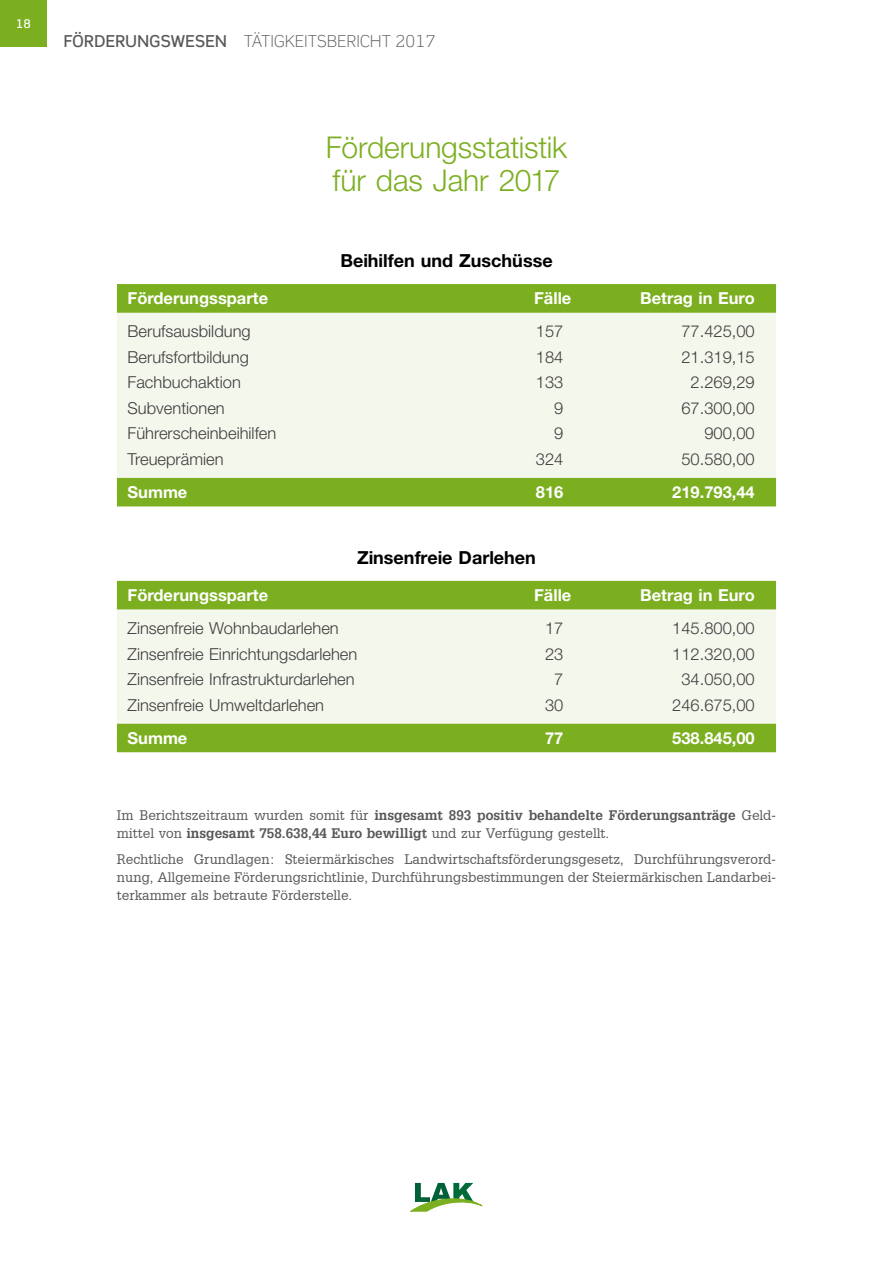
<style>
.page{position:relative;width:893px;height:1263px;background:#fff}
.page>*{position:absolute;margin:0;border:0;box-sizing:border-box;transform-origin:0 0}
.Titel_20{font:300 30px/33px "Helvetica Neue LT Std";letter-spacing:-.005em;color:#7baf1f}
.Zwitit_Text{font:700 18px "Helvetica Neue LT Std";color:#000}
.Tabellentext_mg{font:300 16.5px "Helvetica Neue LT Std";color:#3e3d40}
.Tabellentext_fett{font:700 16.5px "Helvetica Neue LT Std";color:#fff}
.t1{font:300 16.5px "Scene Pro";letter-spacing:.02em;color:#58585a}
.Tabellentext_mg-2{font:700 16.5px "Helvetica Neue LT Std";color:#fff}
.t2{font:13.5px/18px "Glypha LT";color:#58585a;text-align:justify}
.t3{font:700 13.5px/18px "Glypha LT";color:#58585a}
.t4{font:500 12px "Scene Pro";color:#fff}
.s1{font-weight:500}
.s2{font-weight:400}
</style>
<div class="page">
<div style="left:117px;top:284px;width:659px;height:222px;background:#7baf1f"></div>
<div style="left:117px;top:313px;width:659px;height:165px;background:#f4f7ec"></div>
<div style="left:117px;top:581px;width:659px;height:171px;background:#7baf1f"></div>
<div style="left:117px;top:610px;width:659px;height:113px;background:#f4f7ec"></div>
<div style="left:0;top:0;width:47px;height:47px;background:#7baf1f"></div>
<svg style="left:411px;top:1183px;width:72px;height:28px"></svg>
<p class="t4" style="left:16px;top:16px;width:16px">18</p>
<p class="t1" style="left:64px;top:31px;width:373px"><span class="s1">FÖRDERUNGSWESEN</span> TÄTIGKEITSBERICHT 2017</p>
<p class="Titel_20" style="left:326px;top:130px;width:243px">Förderungsstatistik für das Jahr 2017</p>
<p class="Zwitit_Text" style="left:340px;top:250px;width:214px">Beihilfen und Zuschüsse</p>
<p class="Tabellentext_fett" style="left:128px;top:288px;width:142px">Förderungssparte</p>
<p class="Tabellentext_fett" style="left:534px;top:288px;width:39px">Fälle</p>
<p class="Tabellentext_fett" style="left:640px;top:288px;width:116px">Betrag in Euro</p>
<p class="Tabellentext_mg" style="left:128px;top:321px;width:125px">Berufsausbildung</p>
<p class="Tabellentext_mg" style="left:128px;top:347px;width:123px">Berufsfortbildung</p>
<p class="Tabellentext_mg" style="left:128px;top:372px;width:115px">Fachbuchaktion</p>
<p class="Tabellentext_mg" style="left:128px;top:398px;width:99px">Subventionen</p>
<p class="Tabellentext_mg" style="left:128px;top:423px;width:150px">Führerscheinbeihilfen</p>
<p class="Tabellentext_mg" style="left:128px;top:449px;width:97px">Treueprämien</p>
<p class="Tabellentext_mg" style="left:681px;top:321px;width:75px">77.425,00</p>
<p class="Tabellentext_mg" style="left:681px;top:347px;width:75px">21.319,15</p>
<p class="Tabellentext_mg" style="left:691px;top:372px;width:66px">2.269,29</p>
<p class="Tabellentext_mg" style="left:681px;top:398px;width:75px">67.300,00</p>
<p class="Tabellentext_mg" style="left:704px;top:423px;width:52px">900,00</p>
<p class="Tabellentext_mg" style="left:681px;top:449px;width:75px">50.580,00</p>
<p class="Tabellentext_mg" style="left:536px;top:321px;width:29px">157</p>
<p class="Tabellentext_mg" style="left:536px;top:347px;width:29px">184</p>
<p class="Tabellentext_mg" style="left:536px;top:372px;width:29px">133</p>
<p class="Tabellentext_mg" style="left:554px;top:398px;width:11px">9</p>
<p class="Tabellentext_mg" style="left:554px;top:423px;width:11px">9</p>
<p class="Tabellentext_mg" style="left:536px;top:449px;width:29px">324</p>
<p class="Tabellentext_mg-2" style="left:128px;top:482px;width:61px">Summe</p>
<p class="Tabellentext_mg-2" style="left:536px;top:482px;width:29px">816</p>
<p class="Tabellentext_mg-2" style="left:672px;top:482px;width:84px">219.793,44</p>
<p class="Zwitit_Text" style="left:357px;top:546px;width:180px">Zinsenfreie Darlehen</p>
<p class="Tabellentext_fett" style="left:128px;top:585px;width:142px">Förderungssparte</p>
<p class="Tabellentext_fett" style="left:534px;top:585px;width:39px">Fälle</p>
<p class="Tabellentext_fett" style="left:640px;top:585px;width:116px">Betrag in Euro</p>
<p class="Tabellentext_mg" style="left:128px;top:618px;width:213px">Zinsenfreie Wohnbaudarlehen</p>
<p class="Tabellentext_mg" style="left:128px;top:644px;width:231px">Zinsenfreie Einrichtungsdarlehen</p>
<p class="Tabellentext_mg" style="left:128px;top:669px;width:229px">Zinsenfreie Infrastrukturdarlehen</p>
<p class="Tabellentext_mg" style="left:128px;top:695px;width:198px">Zinsenfreie Umweltdarlehen</p>
<p class="Tabellentext_mg" style="left:672px;top:618px;width:84px">145.800,00</p>
<p class="Tabellentext_mg" style="left:672px;top:644px;width:84px">112.320,00</p>
<p class="Tabellentext_mg" style="left:681px;top:669px;width:75px">34.050,00</p>
<p class="Tabellentext_mg" style="left:672px;top:695px;width:84px">246.675,00</p>
<p class="Tabellentext_mg" style="left:545px;top:618px;width:20px">17</p>
<p class="Tabellentext_mg" style="left:545px;top:644px;width:20px">23</p>
<p class="Tabellentext_mg" style="left:554px;top:669px;width:11px">7</p>
<p class="Tabellentext_mg" style="left:545px;top:695px;width:20px">30</p>
<p class="Tabellentext_mg-2" style="left:128px;top:728px;width:61px">Summe</p>
<p class="Tabellentext_mg-2" style="left:545px;top:728px;width:20px">77</p>
<p class="Tabellentext_mg-2" style="left:672px;top:728px;width:84px">538.845,00</p>
<p class="t3" style="left:117px;top:805px;width:661px"><span class="s2">Im Berichtszeitraum wurden somit für</span> insgesamt 893 positiv behandelte Förderungsanträge <span class="s2">Geld&shy;mittel von</span> insgesamt 758.638,44 Euro bewilligt <span class="s2">und zur Verfügung gestellt.</span></p>
<p class="t2" style="left:117px;top:850px;width:661px">Rechtliche Grundlagen: Steiermärkisches Landwirtschaftsförderungsgesetz, Durchführungsverord&shy;nung, Allgemeine Förderungsrichtlinie, Durchführungsbestimmungen der Steiermärkischen Landarbei&shy;terkammer als betraute Förderstelle.</p>
</div>
